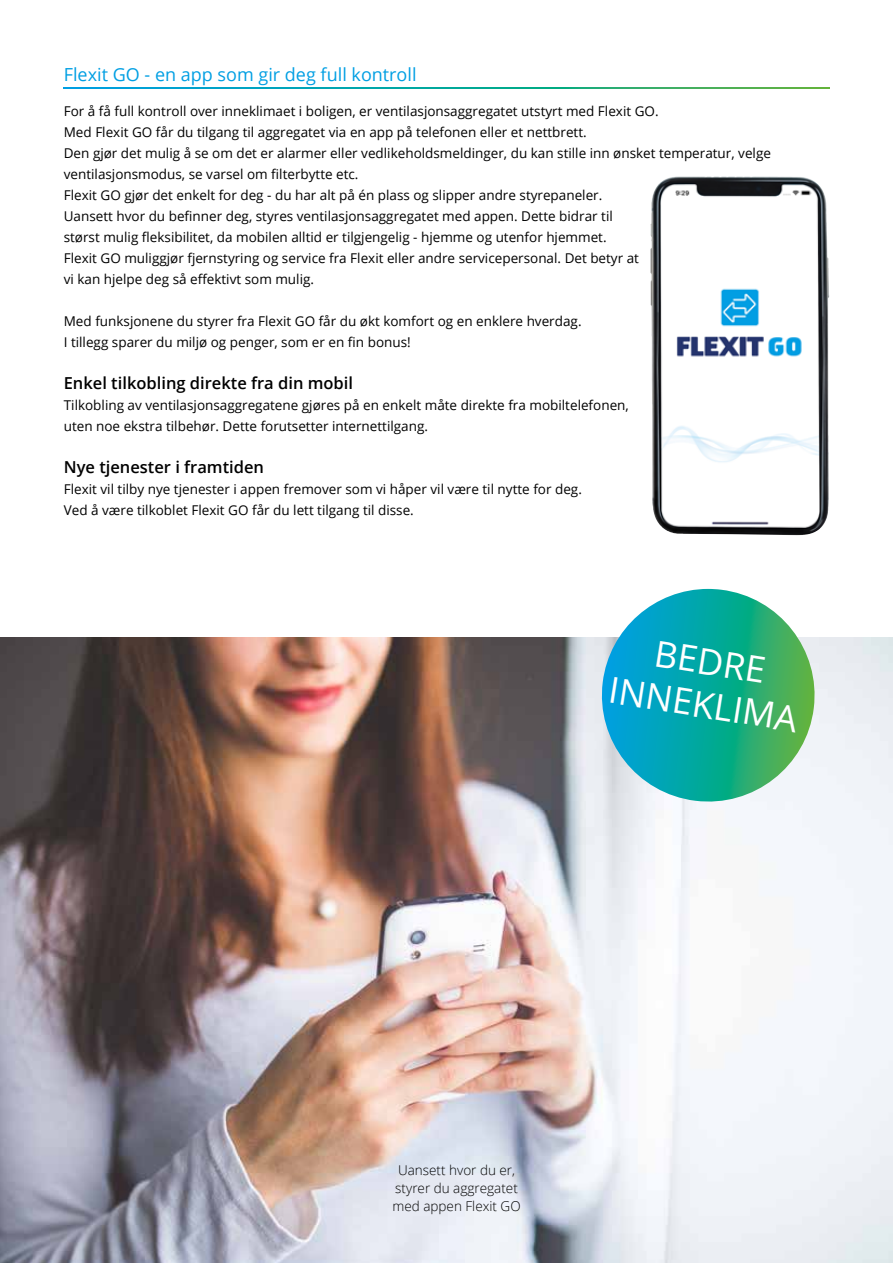
<style>
.page{position:relative;width:893px;height:1263px;background:#fff}
.page>*{position:absolute;margin:0;border:0;box-sizing:border-box;transform-origin:0 0}
.t1{font:36px/43.2px "Open Sans";color:#fff;text-align:center}
.t2{font:18px "Open Sans";color:#009fe3}
.t3{font:600 16.5px "Open Sans";color:#000}
.t4{font:13.5px/21px "Open Sans";color:#000}
.t5{font:300 13.5px/18px "Open Sans";color:#000;text-align:center}
</style>
<div class="page">
<svg style="left:64px;top:88px;width:765px;height:1px"></svg>
<img style="left:0;top:637px;width:893px;height:626px">
<img style="left:650px;top:176px;width:102px;height:348px">
<svg style="left:596px;top:589px;width:225px;height:219px"></svg>
<h2 class="t2" style="left:64px;top:62px;width:354px">Flexit GO - en app som gir deg full kontroll</h2>
<p class="t4" style="left:64px;top:100px;width:709px">For å få full kontroll over inneklimaet i boligen, er ventilasjonsaggregatet utstyrt med Flexit GO.<br>Med Flexit GO får du tilgang til aggregatet via en app på telefonen eller et nettbrett.<br>Den gjør det mulig å se om det er alarmer eller vedlikeholdsmeldinger, du kan stille inn ønsket temperatur, velge ventilasjonsmodus, se varsel om filterbytte etc.<br>Flexit GO gjør det enkelt for deg - du har alt på én plass og slipper andre styrepaneler.<br>Uansett hvor du befinner deg, styres ventilasjonsaggregatet med appen. Dette bidrar til<br>størst mulig fleksibilitet, da mobilen alltid er tilgjengelig - hjemme og utenfor hjemmet.<br>Flexit GO muliggjør fjernstyring og service fra Flexit eller andre servicepersonal. Det betyr at<br>vi kan hjelpe deg så effektivt som mulig.</p>
<p class="t4" style="left:64px;top:310px;width:519px">Med funksjonene du styrer fra Flexit GO får du økt komfort og en enklere hverdag.<br>I tillegg sparer du miljø og penger, som er en fin bonus!</p>
<p class="t3" style="left:64px;top:371px;width:291px">Enkel tilkobling direkte fra din mobil</p>
<p class="t4" style="left:64px;top:394px;width:567px">Tilkobling av ventilasjonsaggregatene gjøres på en enkelt måte direkte fra mobiltelefonen, uten noe ekstra tilbehør. Dette forutsetter internettilgang.</p>
<p class="t3" style="left:64px;top:455px;width:202px">Nye tjenester i framtiden</p>
<p class="t4" style="left:64px;top:478px;width:520px">Flexit vil tilby nye tjenester i appen fremover som vi håper vil være til nytte for deg.<br>Ved å være tilkoblet Flexit GO får du lett tilgang til disse.</p>
<h1 class="t1" style="left:619px;top:624px;width:192px;rotate:9deg">BEDRE<br>INNEKLIMA</h1>
<p class="t5" style="left:393px;top:1161px;width:130px">Uansett hvor du er, styrer du aggregatet med appen Flexit GO</p>
</div>
